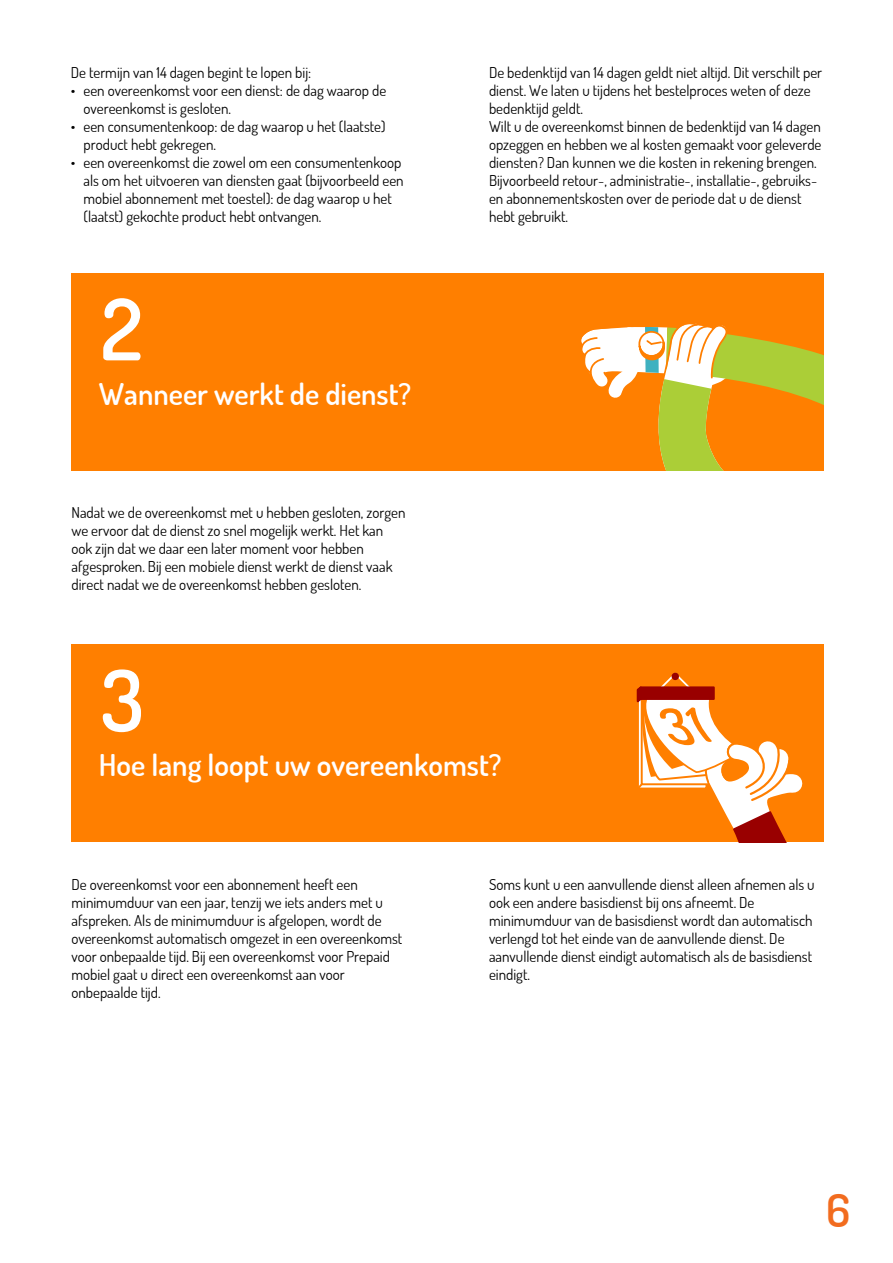
<style>
.page{position:relative;width:893px;height:1263px;background:#fff}
.page>*{position:absolute;margin:0;border:0;box-sizing:border-box;transform-origin:0 0}
.t1{font:600 85.05px "Simyo";color:#fff}
.t2{font:600 45px "Simyo";color:#f26c1f}
.t3{font:600 30px "Simyo";color:#fff}
.t4{font:15px/18px "Simyo";color:#000}
</style>
<div class="page">
<div style="left:71px;top:273px;width:753px;height:198px;background:#ff7f00"></div>
<svg style="left:581px;top:323px;width:243px;height:148px"></svg>
<div style="left:71px;top:644px;width:753px;height:198px;background:#ff7f00"></div>
<svg style="left:636px;top:672px;width:167px;height:170px"></svg>
<p class="t4" style="left:71px;top:63px;width:242px">De termijn van 14 dagen begint te lopen bij:</p>
<p class="t4" style="left:84px;top:81px;width:304px;text-indent:-13px">• een overeenkomst voor een dienst: de dag waarop de overeenkomst is gesloten.</p>
<p class="t4" style="left:84px;top:117px;width:304px;text-indent:-13px">• een consumentenkoop: de dag waarop u het (laatste) product hebt gekregen.</p>
<p class="t4" style="left:84px;top:153px;width:322px;text-indent:-13px">• een overeenkomst die zowel om een consumentenkoop als om het uitvoeren van diensten gaat (bijvoorbeeld een mobiel abonnement met toestel): de dag waarop u het (laatst) gekochte product hebt ontvangen.</p>
<h1 class="t1" style="left:101px;top:274px;width:44px">2</h1>
<h3 class="t3" style="left:99px;top:374px;width:314px">Wanneer werkt de dienst?</h3>
<p class="t4" style="left:71px;top:503px;width:336px">Nadat we de overeenkomst met u hebben gesloten, zorgen we ervoor dat de dienst zo snel mogelijk werkt. Het kan ook zijn dat we daar een later moment voor hebben afgesproken. Bij een mobiele dienst werkt de dienst vaak direct nadat we de overeenkomst hebben gesloten.</p>
<h1 class="t1" style="left:101px;top:645px;width:45px">3</h1>
<p class="t4" style="left:489px;top:63px;width:335px">De bedenktijd van 14 dagen geldt niet altijd. Dit verschilt per dienst. We laten u tijdens het bestelproces weten of deze bedenktijd geldt.<br>Wilt u de overeenkomst binnen de bedenktijd van 14 dagen opzeggen en hebben we al kosten gemaakt voor geleverde diensten? Dan kunnen we die kosten in rekening brengen.<br>Bijvoorbeeld retour-, administratie-, installatie-, gebruiks&shy;en abonnementskosten over de periode dat u de dienst hebt gebruikt.</p>
<h3 class="t3" style="left:99px;top:745px;width:404px">Hoe lang loopt uw overeenkomst?</h3>
<p class="t4" style="left:71px;top:875px;width:332px">De overeenkomst voor een abonnement heeft een minimumduur van een jaar, tenzij we iets anders met u afspreken. Als de minimumduur is afgelopen, wordt de overeenkomst automatisch omgezet in een overeenkomst voor onbepaalde tijd. Bij een overeenkomst voor Prepaid mobiel gaat u direct een overeenkomst aan voor onbepaalde tijd.</p>
<p class="t4" style="left:489px;top:875px;width:327px">Soms kunt u een aanvullende dienst alleen afnemen als u ook een andere basisdienst bij ons afneemt. De minimumduur van de basisdienst wordt dan automatisch verlengd tot het einde van de aanvullende dienst. De aanvullende dienst eindigt automatisch als de basisdienst eindigt.</p>
<h2 class="t2" style="left:826px;top:1181px;width:26px">6</h2>
</div>
